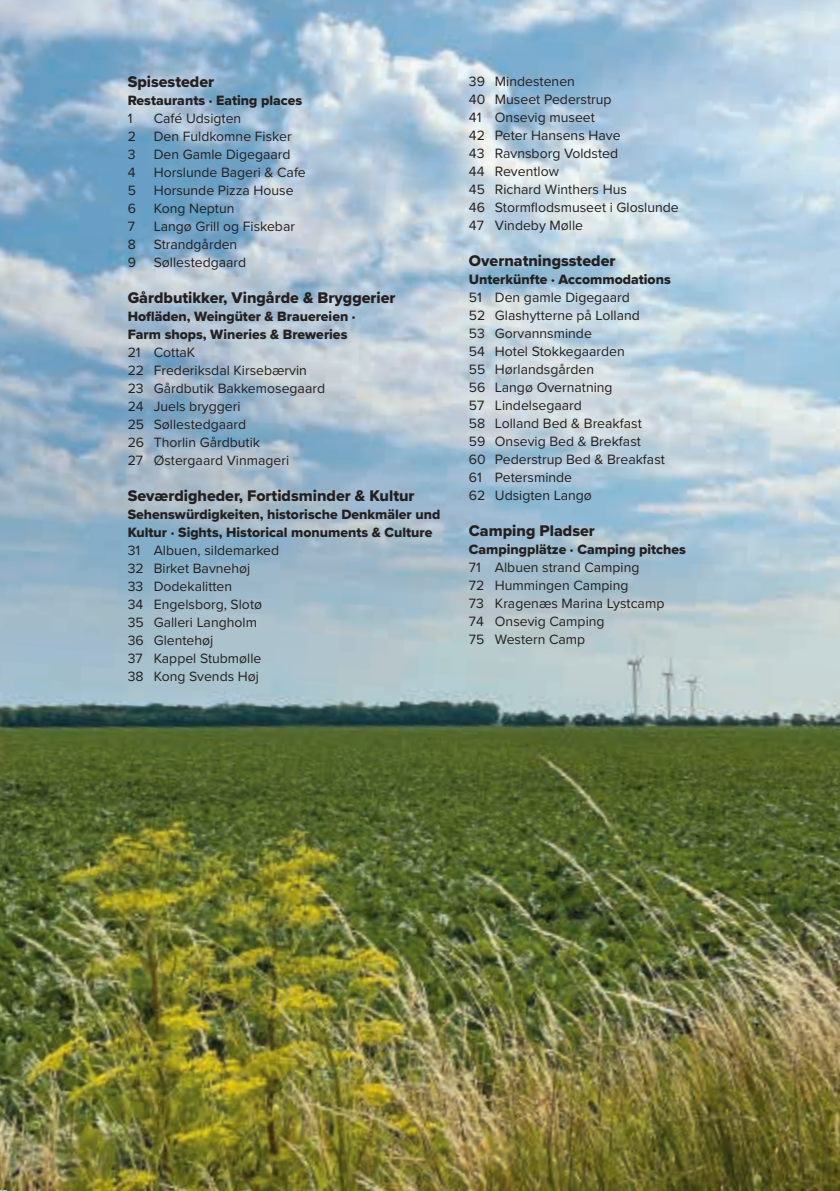
<style>
.page{position:relative;width:840px;height:1191px;background:#fff}
.page>*{position:absolute;margin:0;border:0;box-sizing:border-box;transform-origin:0 0}
.t1{font:16px "Proxima Nova Extrabld";color:#231f20}
.t2{font:14px/18px "Proxima Nova";color:#231f20}
.t3{font:14px/18px "Proxima Nova Extrabld";color:#231f20}
</style>
<div class="page">
<img style="left:0;top:0;width:839px;height:1191px">
<p class="t1" style="left:128px;top:70px;width:88px">Spisesteder</p>
<p class="t3" style="left:128px;top:91px;width:176px">Restaurants · Eating places</p>
<p class="t2" style="left:128px;top:109px;width:6px">1</p>
<p class="t2" style="left:154px;top:109px;width:89px">Café Udsigten</p>
<p class="t2" style="left:128px;top:127px;width:10px">2</p>
<p class="t2" style="left:154px;top:127px;width:139px">Den Fuldkomne Fisker</p>
<p class="t2" style="left:128px;top:145px;width:9px">3</p>
<p class="t2" style="left:154px;top:145px;width:138px">Den Gamle Digegaard</p>
<p class="t2" style="left:128px;top:163px;width:9px">4</p>
<p class="t2" style="left:154px;top:163px;width:153px">Horslunde Bageri &amp; Cafe</p>
<p class="t2" style="left:128px;top:181px;width:10px">5</p>
<p class="t2" style="left:154px;top:181px;width:141px">Horsunde Pizza House</p>
<p class="t2" style="left:128px;top:199px;width:10px">6</p>
<p class="t2" style="left:154px;top:199px;width:82px">Kong Neptun</p>
<p class="t2" style="left:128px;top:217px;width:9px">7</p>
<p class="t2" style="left:154px;top:217px;width:143px">Langø Grill og Fiskebar</p>
<p class="t2" style="left:128px;top:235px;width:10px">8</p>
<p class="t2" style="left:154px;top:235px;width:85px">Strandgården</p>
<p class="t2" style="left:128px;top:253px;width:10px">9</p>
<p class="t2" style="left:154px;top:253px;width:94px">Søllestedgaard</p>
<p class="t1" style="left:128px;top:286px;width:269px">Gårdbutikker, Vingårde &amp; Bryggerier</p>
<p class="t3" style="left:128px;top:307px;width:229px">Hofläden, Weingüter &amp; Brauereien ·<br>Farm shops, Wineries &amp; Breweries</p>
<p class="t2" style="left:128px;top:343px;width:199px">21 CottaK<br>22 Frederiksdal Kirsebærvin<br>23 Gårdbutik Bakkemosegaard<br>24 Juels bryggeri<br>25 Søllestedgaard<br>26 Thorlin Gårdbutik<br>27 Østergaard Vinmageri</p>
<p class="t1" style="left:128px;top:484px;width:288px">Seværdigheder, Fortidsminder &amp; Kultur</p>
<p class="t3" style="left:128px;top:505px;width:314px">Sehenswürdigkeiten, historische Denkmäler und<br>Kultur · Sights, Historical monuments &amp; Culture</p>
<p class="t2" style="left:128px;top:541px;width:153px">31 Albuen, sildemarked<br>32 Birket Bavnehøj<br>33 Dodekalitten<br>34 Engelsborg, Slotø<br>35 Galleri Langholm<br>36 Glentehøj<br>37 Kappel Stubmølle<br>38 Kong Svends Høj</p>
<p class="t2" style="left:468px;top:71px;width:211px">39 Mindestenen<br>40 Museet Pederstrup<br>41 Onsevig museet<br>42 Peter Hansens Have<br>43 Ravnsborg Voldsted<br>44 Reventlow<br>45 Richard Winthers Hus<br>46 Stormflodsmuseet i Gloslunde<br>47 Vindeby Mølle</p>
<p class="t1" style="left:468px;top:248px;width:148px">Overnatningssteder</p>
<p class="t3" style="left:468px;top:270px;width:203px">Unterkünfte · Accommodations</p>
<p class="t2" style="left:468px;top:287px;width:197px">51 Den gamle Digegaard<br>52 Glashytterne på Lolland<br>53 Gorvannsminde<br>54 Hotel Stokkegaarden<br>55 Hørlandsgården<br>56 Langø Overnatning<br>57 Lindelsegaard<br>58 Lolland Bed &amp; Breakfast<br>59 Onsevig Bed &amp; Brekfast<br>60 Pederstrup Bed &amp; Breakfast<br>61 Petersminde<br>62 Udsigten Langø</p>
<p class="t1" style="left:468px;top:518px;width:127px">Camping Pladser</p>
<p class="t3" style="left:468px;top:540px;width:218px">Campingplätze · Camping pitches</p>
<p class="t2" style="left:468px;top:557px;width:197px">71 Albuen strand Camping<br>72 Hummingen Camping<br>73 Kragenæs Marina Lystcamp<br>74 Onsevig Camping<br>75 Western Camp</p>
</div>
